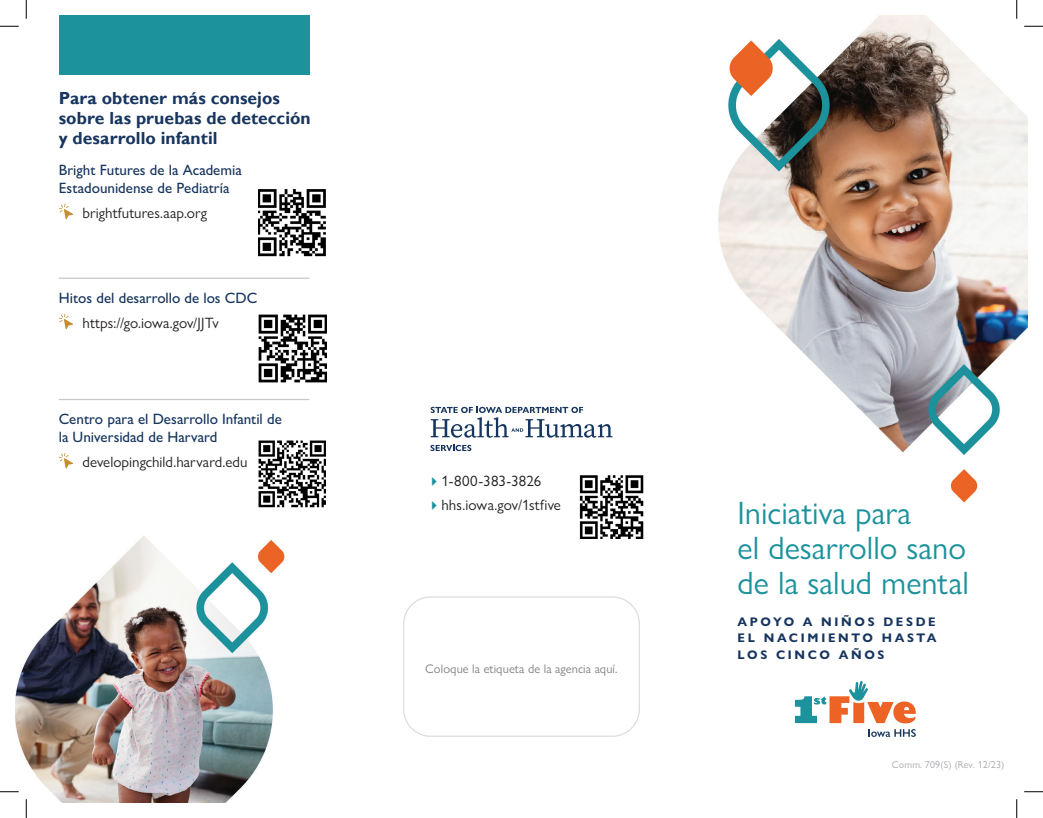
<style>
.page{position:relative;width:1043px;height:818px;background:#fff}
.page>*{position:absolute;margin:0;border:0;box-sizing:border-box;transform-origin:0 0}
.t1{font:32.5px/35px "Gill Sans Nova";color:#1c929c}
.t2{font:700 17.5px/20px "Gill Sans";color:#17355e}
.Bold_Gill_Sans{font:500 15px/18px "Gill Sans Nova";color:#17355e}
.Bold_Gill_Sans-2{font:15px "Gill Sans Nova";letter-spacing:.005em;color:#231f20}
.t3{font:700 12.5px/16.2px "Gill Sans Nova";letter-spacing:.21em;color:#17355e;text-align:justify}
.t4{font:12.5px "Gill Sans Nova";letter-spacing:.005em;color:#808285}
.t5{font:10px "Gill Sans Nova";letter-spacing:.015em;color:#a8a9ad}
</style>
<div class="page">
<img style="left:15px;top:536px;width:270px;height:266px">
<img style="left:718px;top:15px;width:309px;height:778px">
<div style="left:59px;top:15px;width:250px;height:60px;background:#1c929c"></div>
<svg style="left:59px;top:204px;width:14px;height:15px"></svg>
<svg style="left:59px;top:314px;width:14px;height:15px"></svg>
<svg style="left:59px;top:453px;width:14px;height:15px"></svg>
<svg style="left:795px;top:681px;width:120px;height:42px"></svg>
<svg style="left:868px;top:729px;width:47px;height:7px"></svg>
<svg style="left:430px;top:407px;width:182px;height:30px"></svg>
<svg style="left:430px;top:445px;width:41px;height:6px"></svg>
<div style="left:403px;top:596px;width:237px;height:140px;border:1px solid #dcdddf;border-radius:27px"></div>
<img style="left:259px;top:314px;width:67px;height:68px">
<hr style="left:59px;top:277px;width:250px;height:2px;background:#c7c8ca">
<hr style="left:59px;top:399px;width:250px;height:1px;background:#c7c8ca">
<img style="left:579px;top:475px;width:64px;height:63px">
<img style="left:259px;top:440px;width:67px;height:67px">
<img style="left:258px;top:189px;width:68px;height:68px">
<svg style="left:0;top:25px;width:19px;height:2px"></svg>
<svg style="left:1024px;top:25px;width:18px;height:2px"></svg>
<svg style="left:0;top:790px;width:19px;height:2px"></svg>
<svg style="left:1024px;top:790px;width:18px;height:2px"></svg>
<svg style="left:25px;top:0;width:2px;height:19px"></svg>
<svg style="left:25px;top:799px;width:2px;height:19px"></svg>
<svg style="left:1015px;top:0;width:2px;height:19px"></svg>
<svg style="left:1016px;top:799px;width:1px;height:19px"></svg>
<p class="t2" style="left:59px;top:89px;width:253px">Para obtener más consejos sobre las pruebas de detección y desarrollo infantil</p>
<p class="Bold_Gill_Sans" style="left:59px;top:160px;width:184px">Bright Futures de la Academia<br>Estadounidense de Pediatría</p>
<p class="Bold_Gill_Sans-2" style="left:82px;top:203px;width:126px">brightfutures.aap.org</p>
<p class="Bold_Gill_Sans" style="left:59px;top:288px;width:200px">Hitos del desarrollo de los CDC</p>
<p class="Bold_Gill_Sans-2" style="left:82px;top:313px;width:138px">https://go.iowa.gov/JJTv</p>
<p class="Bold_Gill_Sans" style="left:59px;top:409px;width:225px">Centro para el Desarrollo Infantil de la Universidad de Harvard</p>
<p class="Bold_Gill_Sans-2" style="left:82px;top:452px;width:166px">developingchild.harvard.edu</p>
<p class="Bold_Gill_Sans-2" style="left:441px;top:472px;width:101px">1-800-383-3826</p>
<p class="Bold_Gill_Sans-2" style="left:441px;top:495px;width:121px">hhs.iowa.gov/1stfive</p>
<p class="t4" style="left:425px;top:661px;width:194px">Coloque la etiqueta de la agencia aquí.</p>
<p class="t1" style="left:737px;top:495px;width:233px">Iniciativa para<br>el desarrollo sano de la salud mental</p>
<p class="t3" style="left:737px;top:613px;width:201px">APOYO A NIÑOS DESDE EL NACIMIENTO HASTA LOS CINCO AÑOS</p>
<p class="t5" style="left:892px;top:758px;width:114px">Comm. 709(S) (Rev. 12/23)</p>
</div>
